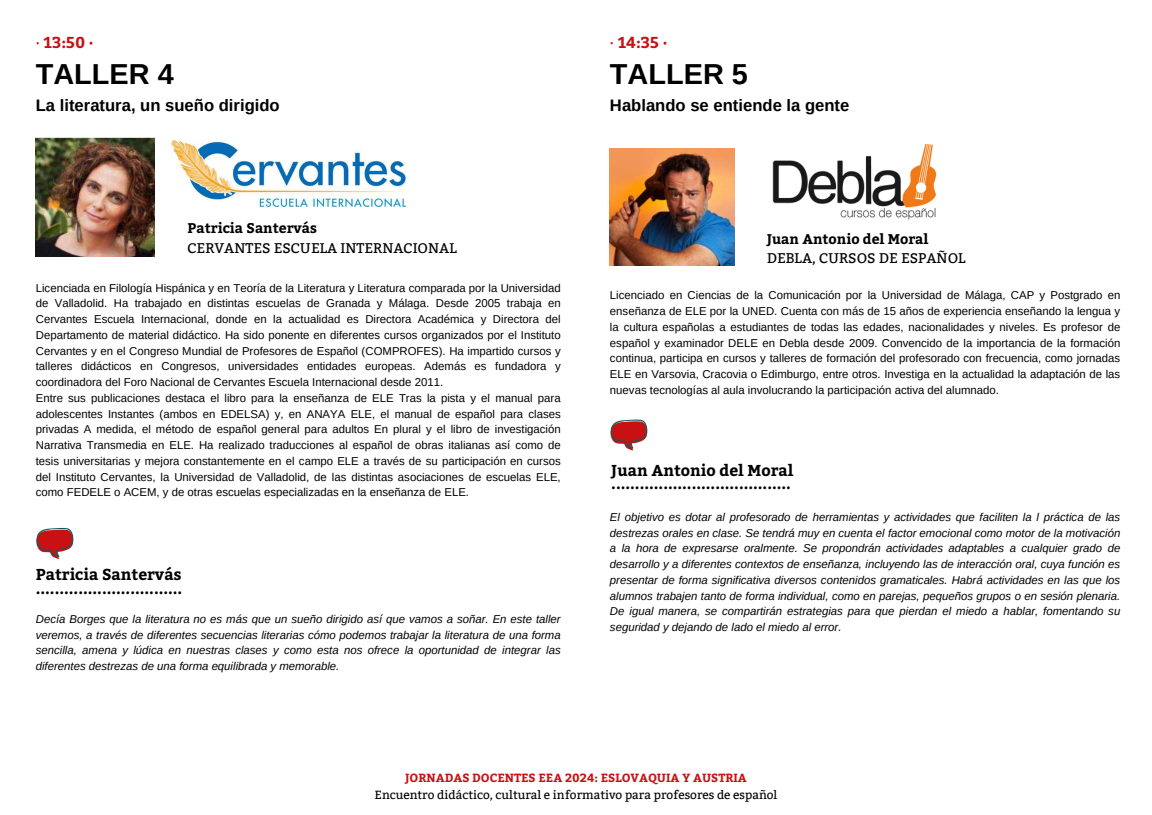
<style>
.page{position:relative;width:1152px;height:815px;background:#fff}
.page>*{position:absolute;margin:0;border:0;box-sizing:border-box;transform-origin:0 0}
.t1{font:700 28.88px "Arimo";color:#000}
.t2{font:700 16.62px "Arimo";color:#000}
.t3{font:700 15.75px/13.8px "Bitter";color:#000}
.t4{font:700 15.75px "Bitter";color:#c81113}
.t5{font:14px "Bitter";color:#000}
.t6{font:700 14px "Bitter";color:#000}
.t7{font:11.81px "Bitter";color:#000}
.t8{font:700 11.81px "Bitter";color:#c81113}
.t9{font:11.38px/15.8px "Arimo";color:#000}
.t10{font:italic 11.38px/15.8px "Arimo";color:#000;text-align:justify}
.s1{font-weight:400}
</style>
<div class="page">
<svg style="left:36px;top:528px;width:38px;height:30px"></svg>
<svg style="left:610px;top:419px;width:37px;height:31px"></svg>
<img style="left:172px;top:140px;width:233px;height:67px">
<img style="left:36px;top:137px;width:119px;height:119px">
<img style="left:610px;top:148px;width:124px;height:117px">
<img style="left:772px;top:145px;width:165px;height:75px">
<h3 class="t4" style="left:36px;top:31px;width:59px"><span class="s1">·</span> 13:50 ·</h3>
<h1 class="t1" style="left:36px;top:58px;width:139px">TALLER 4</h1>
<h2 class="t2" style="left:36px;top:96px;width:245px">La literatura, un sueño dirigido</h2>
<p class="t6" style="left:187px;top:218px;width:131px">Patricia Santervás</p>
<p class="t5" style="left:187px;top:239px;width:271px">CERVANTES ESCUELA INTERNACIONAL</p>
<p class="t9" style="left:36px;top:279px;width:526px">Licenciada en Filología Hispánica y en Teoría de la Literatura y Literatura comparada por la Universidad de Valladolid. Ha trabajado en distintas escuelas de Granada y Málaga. Desde 2005 trabaja en Cervantes Escuela Internacional, donde en la actualidad es Directora Académica y Directora del Departamento de material didáctico. Ha sido ponente en diferentes cursos organizados por el Instituto Cervantes y en el Congreso Mundial de Profesores de Español (COMPROFES). Ha impartido cursos y talleres didácticos en Congresos, universidades entidades europeas. Además es fundadora y coordinadora del Foro Nacional de Cervantes Escuela Internacional desde 2011.<br>Entre sus publicaciones destaca el libro para la enseñanza de ELE Tras la pista y el manual para adolescentes Instantes (ambos en EDELSA) y, en ANAYA ELE, el manual de español para clases privadas A medida, el método de español general para adultos En plural y el libro de investigación Narrativa Transmedia en ELE. Ha realizado traducciones al español de obras italianas así como de tesis universitarias y mejora constantemente en el campo ELE a través de su participación en cursos del Instituto Cervantes, la Universidad de Valladolid, de las distintas asociaciones de escuelas ELE, como FEDELE o ACEM, y de otras escuelas especializadas en la enseñanza de ELE.</p>
<h3 class="t3" style="left:36px;top:566px;width:148px">Patricia Santervás ...............................</h3>
<p class="t10" style="left:36px;top:610px;width:526px">Decía Borges que la literatura no es más que un sueño dirigido así que vamos a soñar. En este taller veremos, a través de diferentes secuencias literarias cómo podemos trabajar la literatura de una forma sencilla, amena y lúdica en nuestras clases y como esta nos ofrece la oportunidad de integrar las diferentes destrezas de una forma equilibrada y memorable.</p>
<h3 class="t4" style="left:610px;top:31px;width:59px"><span class="s1">·</span> 14:35 ·</h3>
<h1 class="t1" style="left:610px;top:58px;width:139px">TALLER 5</h1>
<h2 class="t2" style="left:610px;top:96px;width:241px">Hablando se entiende la gente</h2>
<p class="t6" style="left:766px;top:228px;width:163px">Juan Antonio del Moral</p>
<p class="t5" style="left:766px;top:250px;width:200px">DEBLA, CURSOS DE ESPAÑOL</p>
<p class="t9" style="left:610px;top:287px;width:511px;text-align:justify">Licenciado en Ciencias de la Comunicación por la Universidad de Málaga, CAP y Postgrado en enseñanza de ELE por la UNED. Cuenta con más de 15 años de experiencia enseñando la lengua y la cultura españolas a estudiantes de todas las edades, nacionalidades y niveles. Es profesor de español y examinador DELE en Debla desde 2009. Convencido de la importancia de la formación continua, participa en cursos y talleres de formación del profesorado con frecuencia, como jornadas ELE en Varsovia, Cracovia o Edimburgo, entre otros. Investiga en la actualidad la adaptación de las nuevas tecnologías al aula involucrando la participación activa del alumnado.</p>
<h3 class="t3" style="left:611px;top:462px;width:183px">Juan Antonio del Moral ......................................</h3>
<p class="t10" style="left:610px;top:509px;width:511px">El objetivo es dotar al profesorado de herramientas y actividades que faciliten la l práctica de las destrezas orales en clase. Se tendrá muy en cuenta el factor emocional como motor de la motivación a la hora de expresarse oralmente. Se propondrán actividades adaptables a cualquier grado de desarrollo y a diferentes contextos de enseñanza, incluyendo las de interacción oral, cuya función es presentar de forma significativa diversos contenidos gramaticales. Habrá actividades en las que los alumnos trabajen tanto de forma individual, como en parejas, pequeños grupos o en sesión plenaria.<br>De igual manera, se compartirán estrategias para que pierdan el miedo a hablar, fomentando su seguridad y dejando de lado el miedo al error.</p>
<p class="t8" style="left:405px;top:769px;width:343px">JORNADAS DOCENTES EEA 2024: ESLOVAQUIA Y AUSTRIA</p>
<p class="t7" style="left:374px;top:787px;width:404px">Encuentro didáctico, cultural e informativo para profesores de español</p>
</div>
